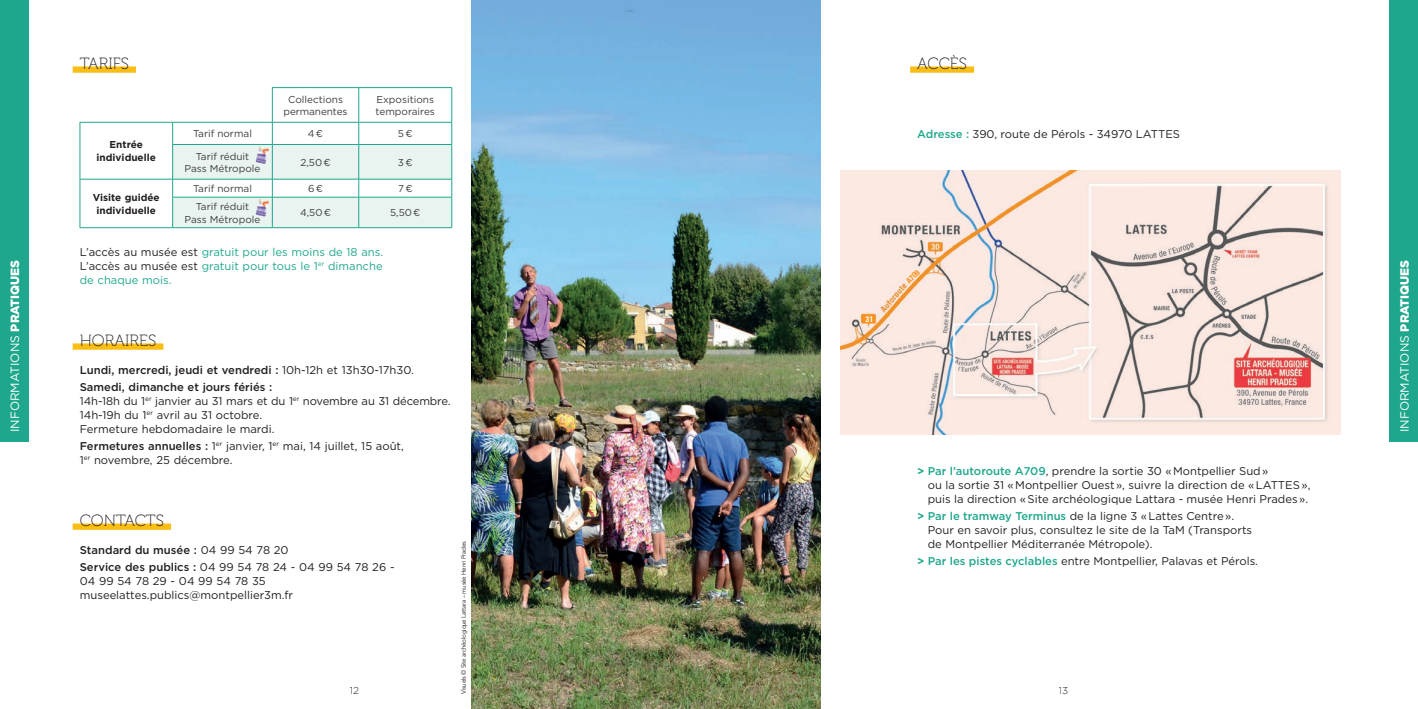
<style>
.page{position:relative;width:1418px;height:709px;background:#fff}
.page>*{position:absolute;margin:0;border:0;box-sizing:border-box;transform-origin:0 0}
.t1{font:16.25px "Museo 100";color:#231f20}
.t2{font:12px "Gotham";color:#fff}
.t3{font:11.25px/13.8px "Gotham";color:#231f20}
.t4{font:500 11.25px/17.2px "Gotham";color:#231f20}
.t5{font:11.25px/13.8px "Gotham";color:#1ea78c;text-align:justify}
.t6{font:10px/12.5px "Gotham";color:#3e3e3f;text-align:center}
.t7{font:700 10px/12.5px "Gotham";color:#231f20;text-align:center}
.t8{font:300 10px "Gotham";color:#231f20}
.t9{font:700 condensed 8px "Helvetica Neue";color:#f7931e}
.t10{font:700 7.88px "Roboto Condensed";color:#fff}
.t11{font:6.25px "Avenir";letter-spacing:-.03em;color:#231f20}
.s1{font-weight:500;color:#1ea78c}
.s2{color:#231f20}
.s3{font-weight:900}
.s4{font-weight:400}
.s5{font-weight:500}
.s6{font-weight:700;color:#1ea78c}
</style>
<div class="page">
<img style="left:471px;top:0;width:349px;height:709px">
<div style="left:73px;top:343px;width:90px;height:7px;background:#fabd13"></div>
<div style="left:73px;top:523px;width:98px;height:7px;background:#fabd13"></div>
<div style="left:73px;top:66px;width:63px;height:7px;background:#fabd13"></div>
<svg style="left:80px;top:88px;width:371px;height:91px"></svg>
<hr style="left:272px;top:87px;width:87px;height:1px;background:#1ea78c">
<hr style="left:272px;top:88px;width:1px;height:34px;background:#1ea78c">
<hr style="left:359px;top:87px;width:93px;height:1px;background:#1ea78c">
<hr style="left:358px;top:88px;width:1px;height:34px;background:#1ea78c">
<hr style="left:451px;top:88px;width:1px;height:34px;background:#1ea78c">
<hr style="left:80px;top:122px;width:93px;height:1px;background:#1ea78c">
<svg style="left:80px;top:122px;width:1px;height:22px"></svg>
<hr style="left:80px;top:144px;width:1px;height:35px;background:#1ea78c">
<hr style="left:80px;top:179px;width:93px;height:1px;background:#1ea78c">
<svg style="left:80px;top:179px;width:1px;height:18px"></svg>
<hr style="left:80px;top:197px;width:1px;height:30px;background:#1ea78c">
<hr style="left:80px;top:227px;width:93px;height:1px;background:#1ea78c">
<svg style="left:172px;top:122px;width:280px;height:106px"></svg>
<hr style="left:172px;top:197px;width:100px;height:1px;background:#1ea78c">
<hr style="left:172px;top:197px;width:1px;height:30px;background:#1ea78c">
<hr style="left:272px;top:197px;width:87px;height:1px;background:#1ea78c">
<hr style="left:272px;top:197px;width:1px;height:30px;background:#1ea78c">
<hr style="left:359px;top:197px;width:93px;height:1px;background:#1ea78c">
<hr style="left:358px;top:197px;width:1px;height:30px;background:#1ea78c">
<hr style="left:451px;top:197px;width:1px;height:30px;background:#1ea78c">
<hr style="left:173px;top:227px;width:99px;height:1px;background:#1ea78c">
<hr style="left:272px;top:227px;width:87px;height:1px;background:#1ea78c">
<hr style="left:359px;top:227px;width:93px;height:1px;background:#1ea78c">
<img style="left:256px;top:199px;width:13px;height:18px">
<img style="left:256px;top:147px;width:13px;height:17px">
<div style="left:910px;top:66px;width:64px;height:7px;background:#fabd13"></div>
<img style="left:841px;top:171px;width:498px;height:264px">
<div style="left:863px;top:315px;width:12px;height:7px;background:#f7931d"></div>
<div style="left:0;top:0;width:28px;height:441px;background:#1ea78c"></div>
<div style="left:1389px;top:0;width:28px;height:441px;background:#1ea78c"></div>
<h1 class="t1" style="left:80px;top:55px;width:51px">TARIFS</h1>
<p class="t7" style="left:97px;top:139px;width:61px">Entrée individuelle</p>
<p class="t7" style="left:93px;top:191px;width:68px">Visite guidée individuelle</p>
<p class="t6" style="left:283px;top:93px;width:65px">Collections permanentes</p>
<p class="t6" style="left:375px;top:93px;width:61px;text-align:left">Expositions temporaires</p>
<p class="t6" style="left:193px;top:127px;width:60px">Tarif normal</p>
<p class="t6" style="left:308px;top:127px;width:17px">4 €</p>
<p class="t6" style="left:398px;top:127px;width:16px">5 €</p>
<p class="t6" style="left:184px;top:149px;width:77px">Tarif réduit<br>Pass Métropole</p>
<p class="t6" style="left:300px;top:156px;width:32px">2,50 €</p>
<p class="t6" style="left:398px;top:156px;width:16px">3 €</p>
<p class="t6" style="left:193px;top:182px;width:60px">Tarif normal</p>
<p class="t6" style="left:308px;top:182px;width:17px">6 €</p>
<p class="t6" style="left:398px;top:182px;width:16px">7 €</p>
<p class="t6" style="left:185px;top:200px;width:77px">Tarif réduit<br>Pass Métropole</p>
<p class="t6" style="left:300px;top:206px;width:32px">4,50 €</p>
<p class="t6" style="left:390px;top:206px;width:32px">5,50 €</p>
<h1 class="t1" style="left:917px;top:55px;width:51px">ACCÈS</h1>
<p class="t3" style="left:917px;top:126px;width:264px"><span class="s1">Adresse :</span> 390, route de Pérols - 34970 LATTES</p>
<p class="t5" style="left:80px;top:245px;width:305px"><span class="s2">L’accès au musée est</span> gratuit pour les moins de 18 ans.<br><span class="s2">L’accès au musée est</span> gratuit pour tous le 1<sup>er</sup> dimanche de chaque mois.</p>
<p class="t2" style="left:7px;top:432px;width:174px;rotate:-90deg">INFORMATIONS <span class="s3">PRATIQUES</span></p>
<p class="t2" style="left:1396px;top:432px;width:174px;rotate:-90deg">INFORMATIONS <span class="s3">PRATIQUES</span></p>
<p class="t9" style="left:902px;top:278px;width:17px;rotate:-46deg">A709</p>
<p class="t10" style="left:865px;top:313px;width:9px">31</p>
<h1 class="t1" style="left:80px;top:332px;width:78px">HORAIRES</h1>
<p class="t4" style="left:80px;top:361px;width:336px">Lundi, mercredi, jeudi et vendredi : <span class="s4">10h-12h et 13h30-17h30.<br></span>Samedi, dimanche et jours fériés :</p>
<p class="t3" style="left:80px;top:394px;width:372px">14h-18h du 1<sup>er</sup> janvier au 31 mars et du 1<sup>er</sup> novembre au 31 décembre.<br>14h-19h du 1<sup>er</sup> avril au 31 octobre.<br>Fermeture hebdomadaire le mardi.</p>
<p class="t3" style="left:80px;top:439px;width:326px"><span class="s5">Fermetures annuelles :</span> 1<sup>er</sup> janvier, 1<sup>er</sup> mai, 14 juillet, 15 août,<br>1<sup>er</sup> novembre, 25 décembre.</p>
<h1 class="t1" style="left:80px;top:512px;width:86px">CONTACTS</h1>
<p class="t4" style="left:80px;top:541px;width:316px">Standard du musée : <span class="s4">04 99 54 78 20<br></span>Service des publics : <span class="s4">04 99 54 78 24 - 04 99 54 78 26 -</span></p>
<p class="t3" style="left:80px;top:574px;width:215px">04 99 54 78 29 - 04 99 54 78 35 museelattes.publics@montpellier3m.fr</p>
<p class="t8" style="left:350px;top:684px;width:11px">12</p>
<p class="t11" style="left:460px;top:694px;width:154px;rotate:-90deg">Visuels © Site archéologique Lattara – musée Henri Prades</p>
<p class="t3" style="left:927px;top:464px;width:384px;text-indent:-11px"><span class="s6">&gt;</span> <span class="s1">Par l’autoroute A709</span>, prendre la sortie 30 « Montpellier Sud »<br>ou la sortie 31 « Montpellier Ouest », suivre la direction de « LATTES », puis la direction « Site archéologique Lattara - musée Henri Prades ».</p>
<p class="t3" style="left:927px;top:509px;width:326px;text-indent:-11px"><span class="s6">&gt;</span> <span class="s1">Par le tramway Terminus</span> de la ligne 3 « Lattes Centre ».<br>Pour en savoir plus, consultez le site de la TaM (Transports de Montpellier Méditerranée Métropole).</p>
<p class="t3" style="left:917px;top:554px;width:342px"><span class="s6">&gt;</span> <span class="s1">Par les pistes cyclables</span> entre Montpellier, Palavas et Pérols.</p>
<p class="t8" style="left:1058px;top:684px;width:11px">13</p>
</div>
